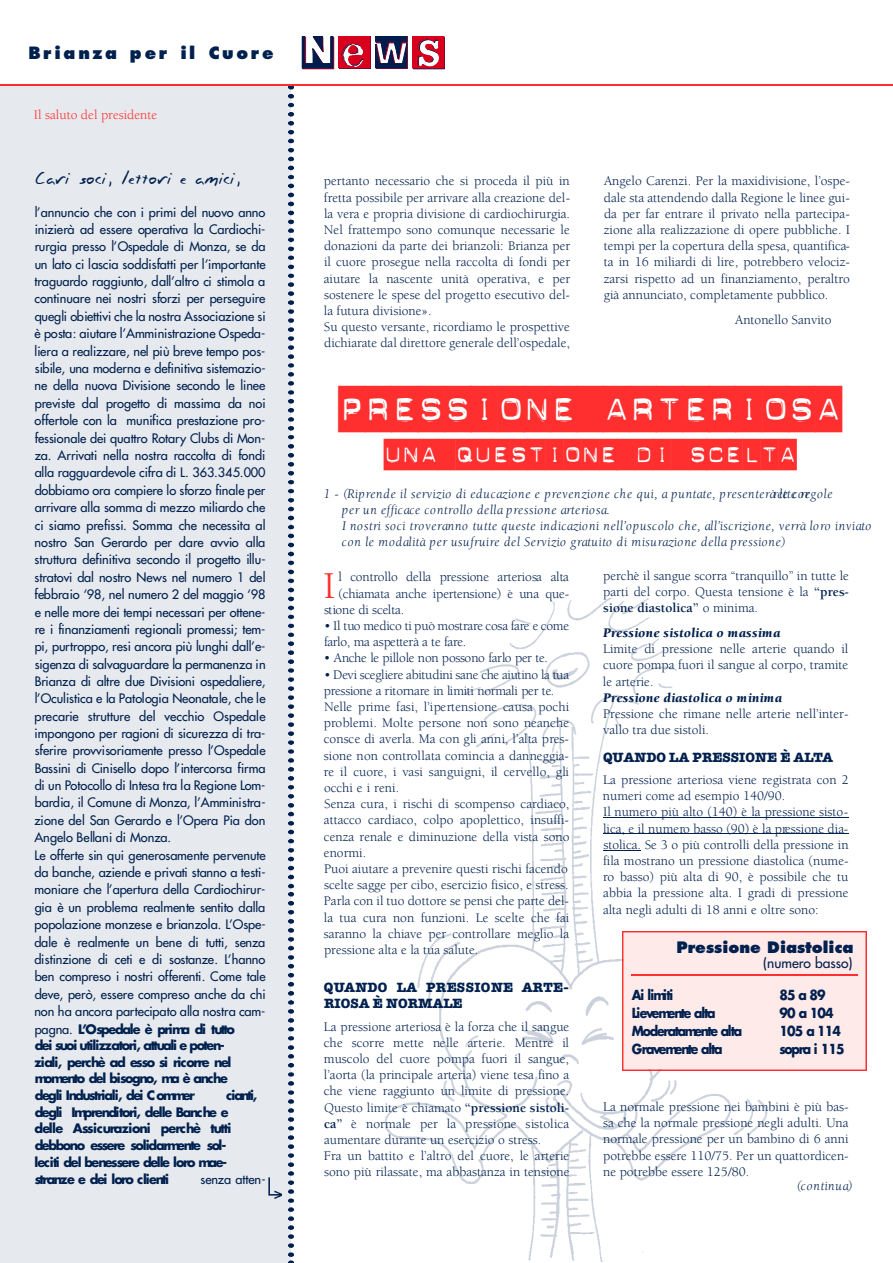
<style>
.page{position:relative;width:893px;height:1263px;background:#fff}
.page>*{position:absolute;margin:0;border:0;box-sizing:border-box;transform-origin:0 0}
.t1{font:46.5px "Punch Label";color:#ff2f2f}
.t2{font:39px "Berkeley";color:#ff2f2f}
.t3{font:31.5px "Punch Label";color:#ff2f2f}
.t4{font:16.5px "Paulson";letter-spacing:.055em;color:#00204e}
.t5{font:800 16.5px "Futura";letter-spacing:.16em;color:#00204e}
.t6{font:800 15.3px "Futura";color:#00204e}
.t7{font:13.8px "Futura";color:#00204e}
.t8{font:13.5px/16.2px "Berkeley";color:#00204e}
.t9{font:italic 13.5px/16.2px "Berkeley";color:#00204e}
.t10{font:13.5px/16.2px "Berkeley";letter-spacing:-.03em;color:#00204e}
.t11{font:700 13.5px "Futura";color:#00204e;scale:.92 1}
.t12{font:700 13.5px/16.2px "American Typewriter";color:#00204e}
.t13{font:italic 900 13.5px "Berkeley";color:#00204e}
.t14{font:13.5px "Berkeley";color:#ff2f2f}
.t15{font:12.75px/17.2px "Futura";color:#00204e}
.t16{font:700 12.75px/16.6px "Futura";color:#00204e}
.s1{font-weight:700}
</style>
<div class="page">
<img style="left:384px;top:599px;width:387px;height:662px">
<hr style="left:603px;top:818px;width:47px;height:1px;background:#00204e">
<hr style="left:650px;top:818px;width:126px;height:1px;background:#00204e">
<hr style="left:776px;top:818px;width:67px;height:1px;background:#00204e">
<hr style="left:603px;top:834px;width:79px;height:1px;background:#00204e">
<hr style="left:682px;top:834px;width:102px;height:1px;background:#00204e">
<hr style="left:784px;top:834px;width:59px;height:1px;background:#00204e">
<hr style="left:603px;top:850px;width:37px;height:1px;background:#00204e">
<div style="left:0;top:86px;width:291px;height:1177px;background:#e6e9ed"></div>
<img style="left:289px;top:86px;width:4px;height:1177px">
<img style="left:289px;top:893px;width:4px;height:363px">
<img style="left:341px;top:38px;width:27px;height:28px">
<div style="left:339px;top:36px;width:31px;height:32px;border:1px solid #d8001d"></div>
<svg style="left:342px;top:43px;width:23px;height:25px"></svg>
<svg style="left:375px;top:36px;width:33px;height:33px"></svg>
<img style="left:414px;top:38px;width:28px;height:28px">
<svg style="left:417px;top:38px;width:23px;height:28px"></svg>
<div style="left:412px;top:36px;width:32px;height:32px;border:1px solid #d8001d"></div>
<svg style="left:302px;top:36px;width:32px;height:33px"></svg>
<hr style="left:0;top:85px;width:892px;height:1px;background:#ff2f2f">
<div style="left:622px;top:932px;width:244px;height:138px;background:#ffeaea"></div>
<img style="left:268px;top:1177px;width:14px;height:22px">
<p class="t5" style="left:28px;top:46px;width:246px">Brianza per il Cuore</p>
<p class="t14" style="left:34px;top:110px;width:125px">Il saluto del presidente</p>
<p class="t4" style="left:35px;top:168px;width:207px">Cari soci, lettori e amici,</p>
<p class="t15" style="left:35px;top:204px;width:233px">l’annuncio che con i primi del nuovo anno inizierà ad essere operativa la Card i o c h i&shy;ru rgia presso l’Ospedale di Monza, se da un lato ci lascia soddisfatti per l’import a n t e t r a g u a rdo raggiunto, dall’altro ci stimola a c o n t i n u a re nei nostri sforzi per perseguire quegli obiettivi che la nostra Associazione si è posta: aiutare l’Amministrazione Ospeda&shy;liera a re a l i z z a re, nel più breve tempo pos&shy;sibile, una moderna e definitiva sistemazio&shy;ne della nuova Divisione secondo le linee p reviste dal progetto di massima da noi o ff e rtole con la munifica prestazione pro&shy;fessionale dei quattro Rotary Clubs di Mon&shy;za. Arrivati nella nostra raccolta di fondi alla ragguardevole cifra di L. 363.345.000 dobbiamo ora compiere lo sforzo finale per a rr i v a re alla somma di mezzo miliardo che ci siamo prefissi. Somma che necessita al n o s t ro San Gerardo per dare avvio alla s t ruttura definitiva secondo il progetto illu&shy;stratovi dal nostro News nel numero 1 del febbraio ‘98, nel numero 2 del maggio ‘98 e nelle more dei tempi necessari per ottene&shy;re i finanziamenti regionali promessi; tem&shy;pi, purt roppo, resi ancora più lunghi dall’e&shy;sigenza di salvaguard a re la permanenza in Brianza di altre due Divisioni ospedaliere , l’Oculistica e la Patologia Neonatale, che le p recarie stru t t u re del vecchio Ospedale impongono per ragioni di sicurezza di tra&shy;s f e r i re provvisoriamente presso l’Ospedale Bassini di Cinisello dopo l’intercorsa firm a di un Potocollo di Intesa tra la Regione Lom&shy;b a rdia, il Comune di Monza, l’Amministra&shy;zione del San Gerardo e l’Opera Pia don Angelo Bellani di Monza.<br>Le off e rte sin qui generosamente perv e n u t e da banche, aziende e privati stanno a testi&shy;m o n i a re che l’apertura della Card i o c h i ru r&shy;gia è un problema realmente sentito dalla popolazione monzese e brianzola. L’ O s p e&shy;dale è realmente un bene di tutti, senza distinzione di ceti e di sostanze. L’ h a n n o ben compreso i nostri off e renti. Come tale deve, però, essere compreso anche da chi non ha ancora partecipato alla nostra cam&shy;pagna. <span class="s1">L’Ospedale è prima di tutto<br>dei suoi utilizzatori, attuali e poten-<br>ziali, perchè ad esso si ricorre nel momento del bisogno, ma è anche<br>degli Industriali, dei Commer</span></p>
<p class="t16" style="left:35px;top:1088px;width:224px;text-indent:191px">c i a n t i , degli Imprenditori, delle Banche e delle Assicurazioni perchè tutti debbono essere solidarmente sol-<br>leciti del benessere delle loro mae&shy;stranze e dei loro clienti</p>
<p class="t15" style="left:200px;top:1171px;width:67px">senza atten-</p>
<p class="t8" style="left:324px;top:174px;width:248px">pertanto necessario che si proceda il più in fretta possibile per arrivare alla creazione del&shy;la vera e propria divisione di cardiochirurgia.<br>Nel frattempo sono comunque necessarie le donazioni da parte dei brianzoli: Brianza per il cuore prosegue nella raccolta di fondi per aiutare la nascente unità operativa, e per sostenere le spese del progetto esecutivo del&shy;la futura divisione».<br>Su questo versante, ricordiamo le prospettive dichiarate dal direttore generale dell’ospedale,</p>
<p class="t8" style="left:603px;top:174px;width:248px;text-align:justify">Angelo Carenzi. Per la maxidivisione, l’ospe&shy;dale sta attendendo dalla Regione le linee gui&shy;da per far entrare il privato nella partecipa&shy;zione alla realizzazione di opere pubbliche. I tempi per la copertura della spesa, quantifica&shy;ta in 16 miliardi di lire, potrebbero velociz&shy;zarsi rispetto ad un finanziamento, peraltro già annunciato, completamente pubblico.</p>
<p class="t8" style="left:735px;top:313px;width:98px">Antonello Sanvito</p>
<h1 class="t1" style="left:339px;top:386px;width:504px">PRESSIONESARTERIOSA</h1>
<h3 class="t3" style="left:384px;top:439px;width:414px">UNASQUESTIONESDISSCELTA</h3>
<p class="t9" style="left:324px;top:487px;width:487px">1 - (Riprende il servizio di educazione e prevenzione che qui, a puntate, presenterà le cor</p>
<p class="t9" style="left:773px;top:487px;width:61px">rette regole</p>
<p class="t9" style="left:342px;top:503px;width:532px">per un efficace controllo della pressione arteriosa.<br>I nostri soci troveranno tutte queste indicazioni nell’opuscolo che, all’iscrizione, verrà loro inviato con le modalità per usufruire del Servizio gratuito di misurazione della pressione)</p>
<h2 class="t2" style="left:323px;top:570px;width:14px">I</h2>
<p class="t8" style="left:338px;top:570px;width:232px">l controllo della pressione arteriosa alta</p>
<p class="t8" style="left:338px;top:587px;width:232px">(chiamata anche ipertensione) è una que-</p>
<p class="t8" style="left:324px;top:603px;width:82px">stione di scelta.</p>
<p class="t10" style="left:324px;top:619px;width:246px">• Il tuo medico ti può mostrare cosa fare e come farlo, ma aspetterà a te fare.</p>
<p class="t10" style="left:324px;top:651px;width:225px">• Anche le pillole non possono farlo per te.</p>
<p class="t8" style="left:324px;top:668px;width:247px">• Devi scegliere abitudini sane che aiutino la tua p ressione a ritorn a re in limiti normali per te.<br>Nelle prime fasi, l’ipertensione causa pochi p roblemi. Molte persone non sono neanche consce di averla. Ma con gli anni, l’alta pre s&shy;sione non controllata comincia a danneggia&shy;re il cuore, i vasi sanguigni, il cervello, gli occhi e i re n i .<br>Senza cura, i rischi di scompenso cardiaco, attacco cardiaco, colpo apoplettico, insuffi&shy;cenza renale e diminuzione della vista sono enormi.<br>Puoi aiutare a prevenire questi rischi facendo scelte sagge per cibo, esercizio fisico, e stress.<br>Parla con il tuo dottore se pensi che parte del&shy;la tua cura non funzioni. Le scelte che fai saranno la chiave per controllare meglio la pressione alta e la tua salute.</p>
<p class="t12" style="left:324px;top:981px;width:246px">Q UANDO LA PRESSIONE A RT E-<br>RIOSA È NORMALE</p>
<p class="t8" style="left:324px;top:1019px;width:247px">La pressione arteriosa è la forza che il sangue che scorre mette nelle arterie. Mentre il muscolo del cuore pompa fuori il sangue, l’aorta (la principale arteria) viene tesa fino a che viene raggiunto un limite di pressione.<br>Questo limite è chiamato <span class="s1">“pressione sistoli&shy;ca”</span> è normale per la pressione sistolica aumentare durante un esercizio o stress.<br>Fra un battito e l’altro del cuore, le arterie sono più rilassate, ma abbastanza in tensione</p>
<p class="t8" style="left:603px;top:569px;width:247px;text-align:justify">perchè il sangue scorra “tranquillo” in tutte le parti del corpo. Questa tensione è la <span class="s1">“pres&shy;sione diastolica”</span> o minima.</p>
<p class="t13" style="left:603px;top:627px;width:179px">Pressione sistolica o massima</p>
<p class="t8" style="left:603px;top:642px;width:247px;text-align:justify">Limite di pressione nelle arterie quando il cuore pompa fuori il sangue al corpo, tramite le arterie.</p>
<p class="t13" style="left:603px;top:692px;width:181px">Pressione diastolica o minima</p>
<p class="t8" style="left:603px;top:706px;width:247px">Pressione che rimane nelle arterie nell’inter&shy;vallo tra due sistoli.</p>
<p class="t12" style="left:603px;top:751px;width:231px">QUANDO LA PRESSIONE È ALTA</p>
<p class="t8" style="left:603px;top:773px;width:247px">La pressione arteriosa viene registrata con 2 numeri come ad esempio 140/90.<br>Il numero più alto (140) è la pressione sisto&shy;lica, e il numero basso (90) è la pressione dia&shy;stolica. Se 3 o più controlli della pressione in fila mostrano un pressione diastolica (nume&shy;ro basso) più alta di 90, è possibile che tu abbia la pressione alta. I gradi di pressione alta negli adulti di 18 anni e oltre sono:</p>
<p class="t6" style="left:676px;top:941px;width:179px">Pressione Diastolica</p>
<p class="t7" style="left:763px;top:956px;width:91px">(numero basso)</p>
<p class="t11" style="left:631px;top:989px;width:46px">Ai limiti</p>
<p class="t11" style="left:779px;top:989px;width:51px">85 a 89</p>
<p class="t11" style="left:631px;top:1007px;width:91px">Lievemente alta</p>
<p class="t11" style="left:779px;top:1007px;width:59px">90 a 104</p>
<p class="t11" style="left:631px;top:1025px;width:120px">Moderatamente alta</p>
<p class="t11" style="left:779px;top:1025px;width:68px">105 a 114</p>
<p class="t11" style="left:631px;top:1043px;width:99px">Gravemente alta</p>
<p class="t11" style="left:779px;top:1043px;width:71px">sopra i 115</p>
<p class="t8" style="left:603px;top:1100px;width:247px;text-align:justify">La normale pressione nei bambini è più bas&shy;sa che la normale pressione negli adulti. Una normale pressione per un bambino di 6 anni potrebbe essere 110/75. Per un quattordicen&shy;ne potrebbe essere 125/80.</p>
<p class="t9" style="left:796px;top:1179px;width:58px">(continua)</p>
</div>
